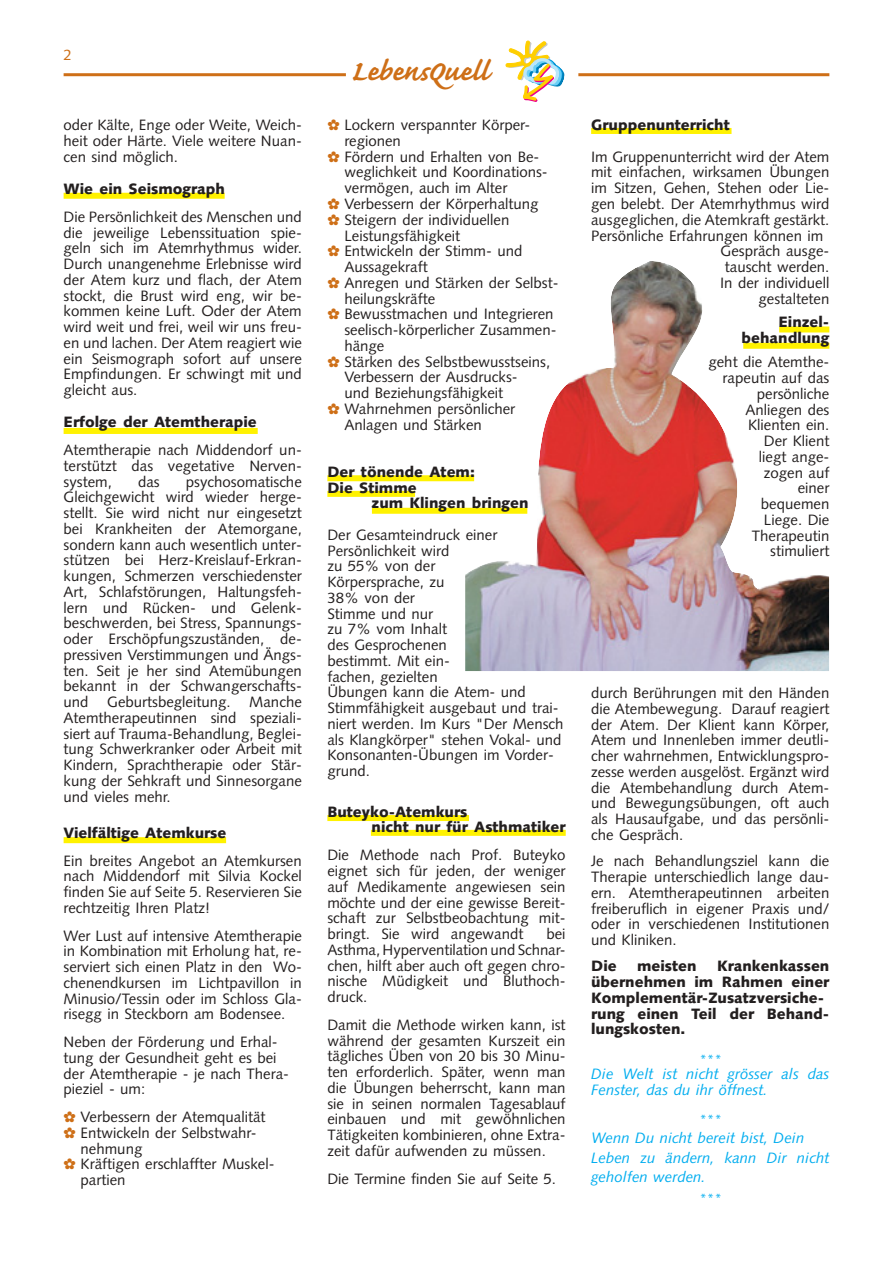
<style>
.page{position:relative;width:893px;height:1265px;background:#fff}
.page>*{position:absolute;margin:0;border:0;box-sizing:border-box;transform-origin:0 0}
.t1{font:700 36px "Caflisch Script";color:#ce6f17}
.t2{font:15px/15.8px "Syntax";color:#231f1f;text-align:justify}
.t3{font:900 15px/15.8px "Syntax";color:#231f1f}
.t4{font:italic 15px/19.5px "Syntax";color:#00adef}
.t5{font:15px "Syntax";color:#ce6f17}
.t6{font:italic 13.5px "Syntax";color:#00adef}
.s1{color:#ce6f17}
</style>
<div class="page">
<div style="left:64px;top:193px;width:161px;height:6px;background:#fff200"></div>
<div style="left:64px;top:428px;width:194px;height:6px;background:#fff200"></div>
<div style="left:591px;top:128px;width:140px;height:6px;background:#fff200"></div>
<div style="left:327px;top:815px;width:142px;height:6px;background:#fff200"></div>
<div style="left:371px;top:830px;width:194px;height:6px;background:#fff200"></div>
<div style="left:327px;top:475px;width:147px;height:6px;background:#fff200"></div>
<div style="left:372px;top:508px;width:155px;height:6px;background:#fff200"></div>
<div style="left:327px;top:491px;width:88px;height:6px;background:#fff200"></div>
<div style="left:64px;top:837px;width:162px;height:6px;background:#fff200"></div>
<hr style="left:64px;top:73px;width:282px;height:3px;background:#ce6f17">
<hr style="left:578px;top:73px;width:251px;height:3px;background:#ce6f17">
<img style="left:465px;top:261px;width:364px;height:410px">
<svg style="left:506px;top:41px;width:58px;height:61px"></svg>
<p class="t5" style="left:64px;top:48px;width:10px">2</p>
<p class="t2" style="left:64px;top:119px;width:240px">oder Kälte, Enge oder Weite, Weich&shy;heit oder Härte. Viele weitere Nuan&shy;cen sind möglich.</p>
<p class="t3" style="left:64px;top:182px;width:163px">Wie ein Seismograph</p>
<p class="t2" style="left:64px;top:210px;width:240px">Die Persönlichkeit des Menschen und die jeweilige Lebenssituation spie&shy;geln sich im Atemrhythmus wider.<br>Durch unangenehme Erlebnisse wird der Atem kurz und flach, der Atem stockt, die Brust wird eng, wir be&shy;kommen keine Luft. Oder der Atem wird weit und frei, weil wir uns freu&shy;en und lachen. Der Atem reagiert wie ein Seismograph sofort auf unsere Empfindungen. Er schwingt mit und gleicht aus.</p>
<p class="t3" style="left:64px;top:416px;width:195px">Erfolge der Atemtherapie</p>
<p class="t2" style="left:64px;top:443px;width:240px">Atemtherapie nach Middendorf un&shy;terstützt das vegetative Nerven&shy;system,</p>
<p class="t2" style="left:64px;top:475px;width:240px;text-indent:122px">psychosomatische Gleichgewicht wird wieder herge&shy;stellt. Sie wird nicht nur eingesetzt bei Krankheiten der Atemorgane, sondern kann auch wesentlich unter&shy;stützen bei Herz-Kreislauf-Erkran&shy;kungen, Schmerzen verschiedenster Art, Schlafstörungen, Haltungsfeh&shy;lern und Rücken- und Gelenk&shy;beschwerden, bei Stress, Spannungs&shy;oder Erschöpfungszuständen, de&shy;pressiven Verstimmungen und Ängs&shy;ten. Seit je her sind Atemübungen bekannt in der Schwangerschafts&shy;und Geburtsbegleitung. Manche Atemtherapeutinnen sind speziali&shy;siert auf Trauma-Behandlung, Beglei&shy;tung Schwerkranker oder Arbeit mit Kindern, Sprachtherapie oder Stär&shy;kung der Sehkraft und Sinnesorgane und vieles mehr.</p>
<p class="t3" style="left:64px;top:826px;width:164px">Vielfältige Atemkurse</p>
<p class="t2" style="left:64px;top:854px;width:240px">Ein breites Angebot an Atemkursen nach Middendorf mit Silvia Kockel finden Sie auf Seite 5. Reservieren Sie rechtzeitig Ihren Platz!</p>
<p class="t2" style="left:64px;top:929px;width:240px">Wer Lust auf intensive Atemtherapie in Kombination mit Erholung hat, re&shy;serviert sich einen Platz in den Wo&shy;chenendkursen im Lichtpavillon in Minusio/Tessin oder im Schloss Gla&shy;risegg in Steckborn am Bodensee.</p>
<p class="t2" style="left:64px;top:1035px;width:227px;text-align:left">Neben der Förderung und Erhal&shy;tung der Gesundheit geht es bei der Atemtherapie - je nach Thera&shy;pieziel - um:</p>
<p class="t2" style="left:64px;top:1110px;width:203px"><span class="s1">✿</span> Verbessern der Atemqualität</p>
<p class="t2" style="left:64px;top:1126px;width:194px"><span class="s1">✿</span> Entwickeln der Selbstwahr-</p>
<p class="t2" style="left:81px;top:1142px;width:63px">nehmung</p>
<p class="t2" style="left:64px;top:1157px;width:212px"><span class="s1">✿</span> Kräftigen erschlaffter Muskel-</p>
<p class="t2" style="left:81px;top:1173px;width:46px">partien</p>
<p class="t2" style="left:138px;top:475px;width:23px">das</p>
<h1 class="t1" style="left:351px;top:59px;width:139px">LebensQuell</h1>
<p class="t2" style="left:327px;top:119px;width:204px"><span class="s1">✿</span> Lockern verspannter Körper-</p>
<p class="t2" style="left:344px;top:134px;width:58px">regionen</p>
<p class="t2" style="left:327px;top:150px;width:213px"><span class="s1">✿</span> Fördern und Erhalten von Be-</p>
<p class="t2" style="left:344px;top:166px;width:205px">weglichkeit und Koordinations-</p>
<p class="t2" style="left:344px;top:182px;width:164px">vermögen, auch im Alter</p>
<p class="t2" style="left:327px;top:197px;width:213px"><span class="s1">✿</span> Verbessern der Körperhaltung</p>
<p class="t2" style="left:327px;top:213px;width:183px"><span class="s1">✿</span> Steigern der individuellen</p>
<p class="t2" style="left:344px;top:229px;width:117px">Leistungsfähigkeit</p>
<p class="t2" style="left:327px;top:245px;width:196px"><span class="s1">✿</span> Entwickeln der Stimm- und</p>
<p class="t2" style="left:344px;top:260px;width:85px">Aussagekraft</p>
<p class="t2" style="left:327px;top:276px;width:233px"><span class="s1">✿</span> Anregen und Stärken der Selbst-</p>
<p class="t2" style="left:344px;top:292px;width:92px">heilungskräfte</p>
<p class="t2" style="left:327px;top:308px;width:228px"><span class="s1">✿</span> Bewusstmachen und Integrieren</p>
<p class="t2" style="left:344px;top:323px;width:214px">seelisch-körperlicher Zusammen-</p>
<p class="t2" style="left:344px;top:339px;width:42px">hänge</p>
<p class="t2" style="left:327px;top:355px;width:224px"><span class="s1">✿</span> Stärken des Selbstbewusstseins,</p>
<p class="t2" style="left:344px;top:371px;width:175px">Verbessern der Ausdrucks-</p>
<p class="t2" style="left:344px;top:386px;width:160px">und Beziehungsfähigkeit</p>
<p class="t2" style="left:327px;top:402px;width:189px"><span class="s1">✿</span> Wahrnehmen persönlicher</p>
<p class="t2" style="left:344px;top:418px;width:139px">Anlagen und Stärken</p>
<p class="t3" style="left:327px;top:465px;width:149px">Der tönende Atem:<br>Die Stimme</p>
<p class="t3" style="left:371px;top:497px;width:158px">zum Klingen bringen</p>
<p class="t2" style="left:327px;top:528px;width:238px;text-align:left">Der Gesamteindruck einer<br>Persönlichkeit wird<br>zu 55% von der<br>Körpersprache, zu<br>38% von der<br>Stimme und nur<br>zu 7% vom Inhalt<br>des Gesprochenen<br>bestimmt. Mit ein-<br>fachen, gezielten<br>Übungen kann die Atem- und<br>Stimmfähigkeit ausgebaut und trai&shy;niert werden. Im Kurs "Der Mensch als Klangkörper" stehen Vokal- und<br>Konsonanten-Übungen im Vorder&shy;grund.</p>
<p class="t3" style="left:371px;top:805px;width:195px;text-indent:-44px">Buteyko-Atemkurs<br>nicht nur für Asthmatiker</p>
<p class="t2" style="left:327px;top:848px;width:240px">Die Methode nach Prof. Buteyko eignet sich für jeden, der weniger auf Medikamente angewiesen sein möchte und der eine gewisse Bereit&shy;schaft zur Selbstbeobachtung mit&shy;bringt. Sie wird angewandt</p>
<p class="t2" style="left:327px;top:927px;width:240px;text-indent:219px">bei Asthma, Hyperventilation und Schnar&shy;chen, hilft aber auch oft gegen chro&shy;nische Müdigkeit und Bluthoch&shy;druck.</p>
<p class="t2" style="left:327px;top:1018px;width:240px">Damit die Methode wirken kann, ist während der gesamten Kurszeit ein tägliches Üben von 20 bis 30 Minu&shy;ten erforderlich. Später, wenn man die Übungen beherrscht, kann man sie in seinen normalen Tagesablauf einbauen und mit gewöhnlichen Tätigkeiten kombinieren, ohne Extra&shy;zeit dafür aufwenden zu müssen.</p>
<p class="t2" style="left:327px;top:1172px;width:230px">Die Termine finden Sie auf Seite 5.</p>
<p class="t3" style="left:591px;top:119px;width:140px">Gruppenunterricht</p>
<p class="t2" style="left:591px;top:150px;width:240px">Im Gruppenunterricht wird der Atem</p>
<p class="t2" style="left:591px;top:166px;width:240px">mit einfachen, wirksamen Übungen</p>
<p class="t2" style="left:591px;top:182px;width:240px">im Sitzen, Gehen, Stehen oder Lie-</p>
<p class="t2" style="left:591px;top:197px;width:240px">gen belebt. Der Atemrhythmus wird</p>
<p class="t2" style="left:591px;top:213px;width:240px">ausgeglichen, die Atemkraft gestärkt.</p>
<p class="t2" style="left:591px;top:229px;width:234px">Persönliche Erfahrungen können im</p>
<p class="t2" style="left:720px;top:245px;width:110px">Gespräch ausge-</p>
<p class="t2" style="left:724px;top:260px;width:106px">tauscht werden.</p>
<p class="t2" style="left:720px;top:276px;width:111px">In der individuell</p>
<p class="t2" style="left:758px;top:292px;width:72px">gestalteten</p>
<p class="t3" style="left:741px;top:315px;width:89px;text-align:right">Einzel&shy;behandlung</p>
<p class="t2" style="left:708px;top:356px;width:122px;text-align:right">geht die Atemthe&shy;rapeutin auf das persönliche<br>Anliegen des<br>Klienten ein.<br>Der Klient<br>liegt ange-<br>zogen auf<br>einer<br>bequemen<br>Liege. Die<br>Therapeutin stimuliert</p>
<p class="t2" style="left:591px;top:686px;width:240px">durch Berührungen mit den Händen die Atembewegung. Darauf reagiert der Atem. Der Klient kann Körper, Atem und Innenleben immer deutli&shy;cher wahrnehmen, Entwicklungspro&shy;zesse werden ausgelöst. Ergänzt wird die Atembehandlung durch Atem&shy;und Bewegungsübungen, oft auch als Hausaufgabe, und das persönli&shy;che Gespräch.</p>
<p class="t2" style="left:591px;top:854px;width:240px">Je nach Behandlungsziel kann die Therapie unterschiedlich lange dau&shy;ern. Atemtherapeutinnen arbeiten freiberuflich in eigener Praxis und/ oder in verschiedenen Institutionen und Kliniken.</p>
<p class="t3" style="left:591px;top:959px;width:27px">Die</p>
<p class="t3" style="left:637px;top:959px;width:61px">meisten</p>
<p class="t3" style="left:591px;top:959px;width:240px;text-indent:126px">Krankenkassen übernehmen im Rahmen einer<br>Komplementär-Zusatzversiche&shy;rung einen Teil der Behand&shy;lungskosten.</p>
<p class="t6" style="left:699px;top:1053px;width:24px">***</p>
<p class="t4" style="left:591px;top:1067px;width:240px;line-height:15.8px">Die Welt ist nicht grösser als das<br>Fenster, das du ihr öffnest.</p>
<p class="t6" style="left:699px;top:1113px;width:24px">***</p>
<p class="t4" style="left:591px;top:1129px;width:240px">Wenn Du nicht bereit bist, Dein<br>Leben zu ändern, kann Dir nicht geholfen werden.</p>
<p class="t6" style="left:699px;top:1193px;width:24px">***</p>
</div>
